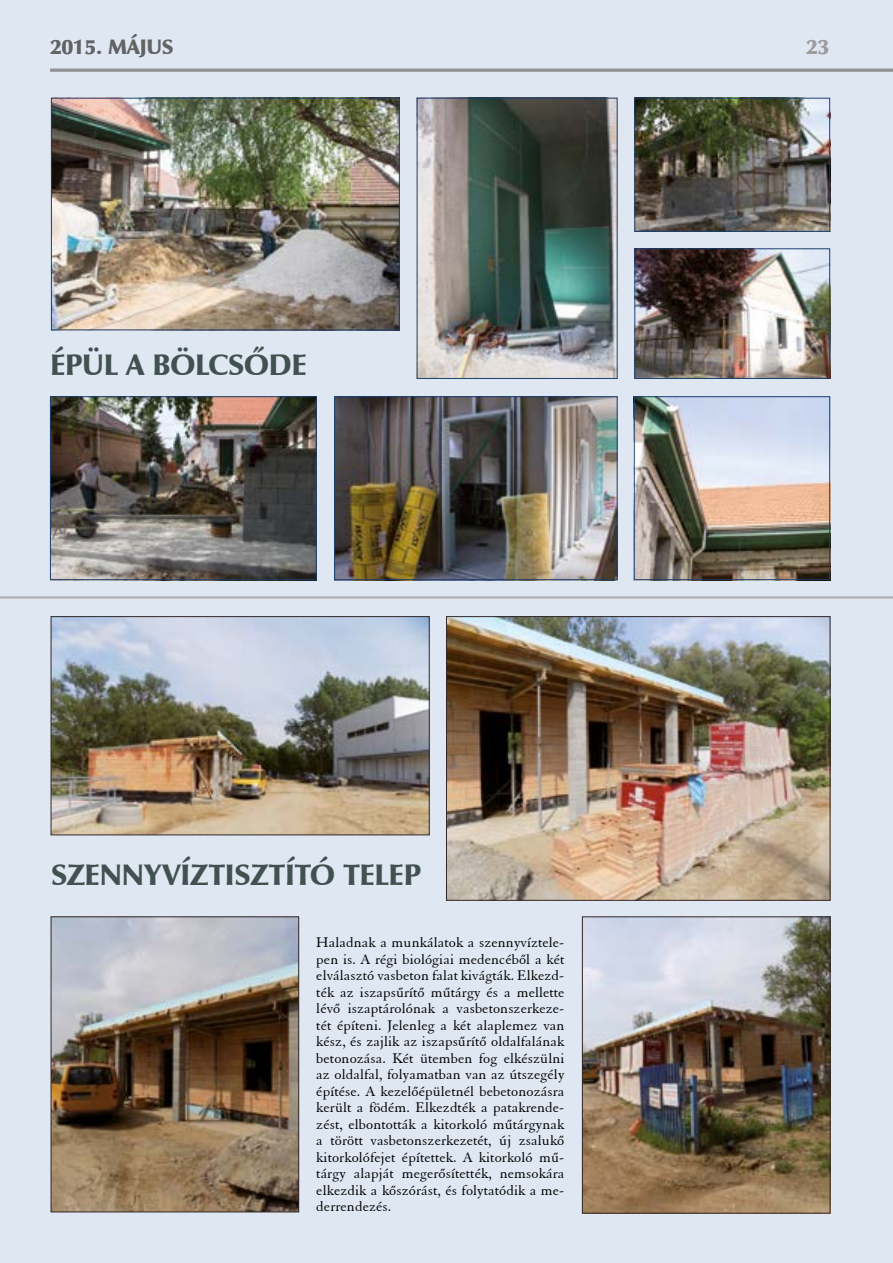
<style>
.page{position:relative;width:893px;height:1263px;background:#dfe7f2}
.page>*{position:absolute;margin:0;border:0;box-sizing:border-box;transform-origin:0 0}
.t1{font:30px "H Zapf Humanist 601 Ultra BT";letter-spacing:-.01em;color:#405150}
.t2{font:21px "H Zapf Humanist 601 Ultra BT";color:#646363}
.t3{font:21px "H Zapf Humanist 601 Ultra BT";color:#9d9d9c}
.t4{font:15px/16.5px "H Elegant Garamond BT";letter-spacing:.01em;color:#000;text-align:justify}
</style>
<div class="page">
<img style="left:636px;top:250px;width:192px;height:127px">
<div style="left:634px;top:248px;width:196px;height:131px;border:1px solid #1a3f6f"></div>
<img style="left:419px;top:100px;width:196px;height:277px">
<div style="left:417px;top:98px;width:200px;height:281px;border:1px solid #1a3f6f"></div>
<img style="left:336px;top:398px;width:279px;height:180px">
<div style="left:334px;top:396px;width:283px;height:184px;border:1px solid #1a3f6f"></div>
<img style="left:52px;top:398px;width:263px;height:180px">
<div style="left:50px;top:396px;width:267px;height:184px;border:1px solid #1a3f6f"></div>
<img style="left:636px;top:100px;width:192px;height:130px">
<div style="left:634px;top:98px;width:196px;height:134px;border:1px solid #1a3f6f"></div>
<img style="left:636px;top:398px;width:192px;height:180px">
<div style="left:634px;top:396px;width:196px;height:184px;border:1px solid #1a3f6f"></div>
<img style="left:53px;top:100px;width:345px;height:228px">
<div style="left:51px;top:98px;width:349px;height:232px;border:1px solid #1a3f6f"></div>
<img style="left:584px;top:918px;width:244px;height:293px">
<div style="left:582px;top:916px;width:248px;height:297px;border:1px solid #322828"></div>
<img style="left:53px;top:918px;width:244px;height:292px">
<div style="left:51px;top:916px;width:248px;height:296px;border:1px solid #322828"></div>
<img style="left:448px;top:618px;width:380px;height:281px">
<div style="left:446px;top:616px;width:384px;height:285px;border:1px solid #322828"></div>
<img style="left:53px;top:618px;width:375px;height:215px">
<div style="left:51px;top:616px;width:379px;height:219px;border:1px solid #322828"></div>
<hr style="left:50px;top:69px;width:843px;height:3px;background:#929292">
<hr style="left:0;top:596px;width:893px;height:3px;background:#b3b2b2">
<h2 class="t2" style="left:50px;top:34px;width:125px">2015. MÁJUS</h2>
<h2 class="t3" style="left:806px;top:34px;width:25px">23</h2>
<h1 class="t1" style="left:50px;top:346px;width:258px">ÉPÜL A BÖLCSŐDE</h1>
<h1 class="t1" style="left:51px;top:856px;width:372px">SZENNYVÍZTISZTÍTÓ TELEP</h1>
<p class="t4" style="left:316px;top:934px;width:250px">Haladnak a munkálatok a szennyvíztele&shy;pen is. A régi biológiai medencéből a két elválasztó vasbeton falat kivágták. Elkezd&shy;ték az iszapsűrítő műtárgy és a mellette lévő iszaptárolónak a vasbetonszerkeze&shy;tét építeni. Jelenleg a két alaplemez van kész, és zajlik az iszapsűrítő oldalfalának betonozása. Két ütemben fog elkészülni az oldalfal, folyamatban van az útszegély építése. A kezelőépületnél bebetonozásra került a födém. Elkezdték a patakrende&shy;zést, elbontották a kitorkoló műtárgynak a törött vasbetonszerkezetét, új zsalukő kitorkolófejet építettek. A kitorkoló mű&shy;tárgy alapját megerősítették, nemsokára elkezdik a kőszórást, és folytatódik a me&shy;derrendezés.</p>
</div>
